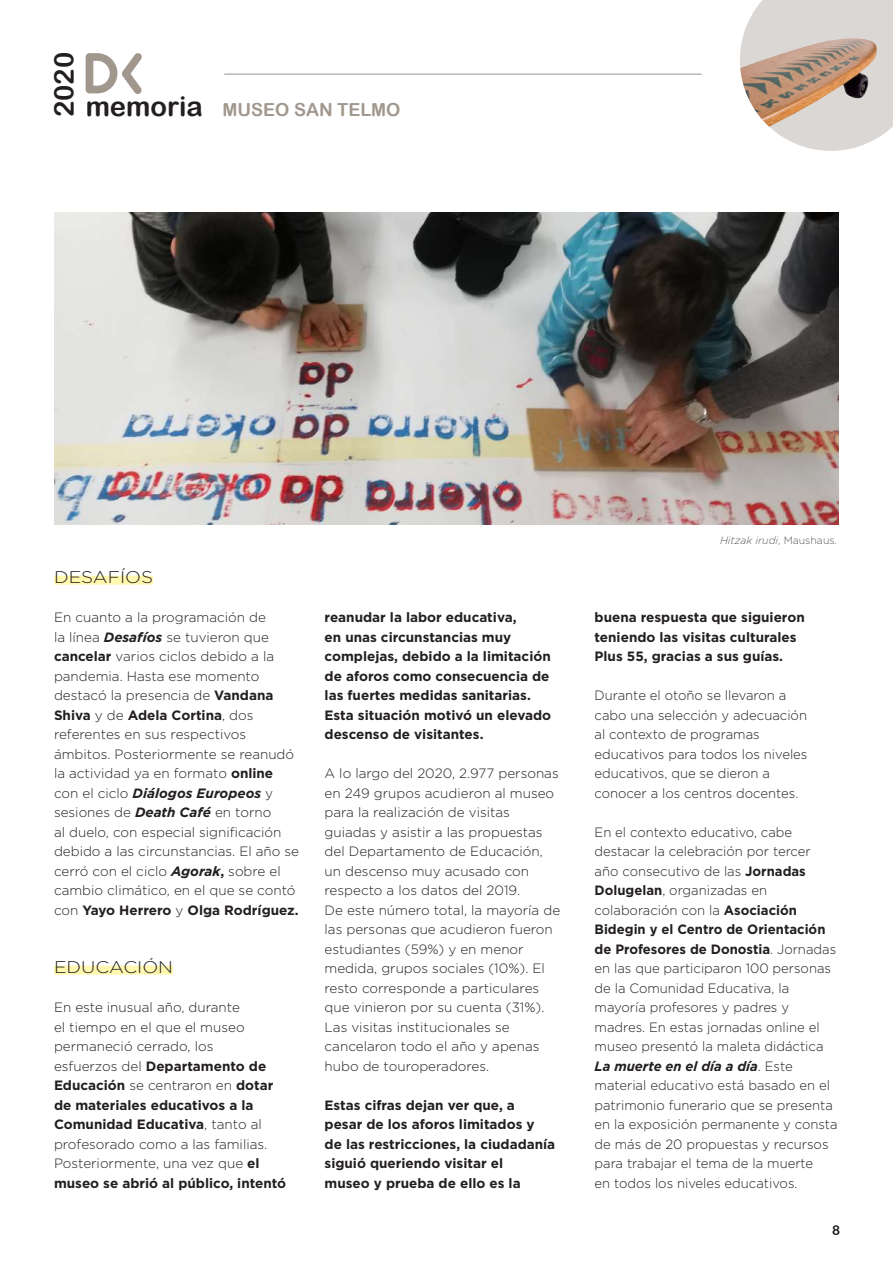
<style>
.page{position:relative;width:893px;height:1263px;background:#fff}
.page>*{position:absolute;margin:0;border:0;box-sizing:border-box;transform-origin:0 0}
.t1{font:27.45px "Arial Rounded MT Bold";color:#231f20}
.t2{font:18px "Arial Rounded MT Bold";color:#a1978d}
.t3{font:300 16.8px "Gotham";color:#231f20;scale:1.11 1}
.t4{font:300 13.5px/19.5px "Gotham";color:#231f20}
.t5{font:700 13.5px/19.5px "Gotham";color:#231f20}
.t6{font:13.5px "Arial Rounded MT Bold";color:#231f20}
.t7{font:italic 300 10.5px "Gotham";color:#57585a}
.s1{font-size:27.45px;color:#231f20}
.s2{font-weight:700;font-style:italic}
.s3{font-weight:700}
.s4{font-style:normal}
</style>
<div class="page">
<svg style="left:745px;top:0;width:148px;height:151px"></svg>
<img style="left:740px;top:29px;width:146px;height:99px">
<svg style="left:86px;top:53px;width:56px;height:41px"></svg>
<hr style="left:224px;top:74px;width:478px;height:1px;background:#939598">
<div style="left:54px;top:576px;width:99px;height:9px;background:#fff8ae"></div>
<div style="left:54px;top:966px;width:119px;height:9px;background:#fff8ae"></div>
<img style="left:54px;top:213px;width:785px;height:312px">
<h1 class="t1" style="left:48px;top:117px;width:67px;rotate:-90deg">2020</h1>
<h2 class="t2" style="left:86px;top:99px;width:316px"><span class="s1">memoria</span> MUSEO SAN TELMO</h2>
<p class="t3" style="left:54px;top:567px;width:91px">DESAFÍOS</p>
<p class="t4" style="left:54px;top:607px;width:247px">En cuanto a la programación de<br>la línea <span class="s2">Desafíos</span> se tuvieron que <span class="s3">cancelar</span> varios ciclos debido a la pandemia. Hasta ese momento destacó la presencia de <span class="s3">Vandana<br>Shiva</span> y de <span class="s3">Adela Cortina</span>, dos referentes en sus respectivos ámbitos. Posteriormente se reanudó la actividad ya en formato <span class="s3">online </span>con el ciclo <span class="s2">Diálogos Europeos</span> y sesiones de <span class="s2">Death Café</span> en torno<br>al duelo, con especial significación debido a las circunstancias. El año se cerró con el ciclo <span class="s2">Agorak</span><span class="s3">,</span> sobre el cambio climático, en el que se contó con <span class="s3">Yayo Herrero</span> y <span class="s3">Olga Rodríguez.</span></p>
<p class="t3" style="left:54px;top:957px;width:109px">EDUCACIÓN</p>
<p class="t4" style="left:54px;top:997px;width:234px">En este inusual año, durante<br>el tiempo en el que el museo permaneció cerrado, los<br>esfuerzos del <span class="s3">Departamento de<br>Educación</span> se centraron en <span class="s3">dotar de materiales educativos a la<br>Comunidad Educativa</span>, tanto al profesorado como a las familias.<br>Posteriormente, una vez que <span class="s3">el museo se abrió al público, intentó</span></p>
<p class="t5" style="left:325px;top:607px;width:228px">reanudar la labor educativa,<br>en unas circunstancias muy complejas, debido a la limitación de aforos como consecuencia de las fuertes medidas sanitarias.<br>Esta situación motivó un elevado descenso de visitantes.</p>
<p class="t4" style="left:325px;top:763px;width:237px">A lo largo del 2020, 2.977 personas en 249 grupos acudieron al museo para la realización de visitas guiadas y asistir a las propuestas del Departamento de Educación, un descenso muy acusado con respecto a los datos del 2019.<br>De este número total, la mayoría de las personas que acudieron fueron estudiantes (59%) y en menor medida, grupos sociales (10%). El resto corresponde a particulares que vinieron por su cuenta (31%).<br>Las visitas institucionales se cancelaron todo el año y apenas hubo de touroperadores.</p>
<p class="t5" style="left:325px;top:1095px;width:232px">Estas cifras dejan ver que, a pesar de los aforos limitados y de las restricciones, la ciudadanía siguió queriendo visitar el<br>museo y prueba de ello es la</p>
<p class="t7" style="left:720px;top:534px;width:119px">Hitzak irudi<span class="s4">, Maushaus.</span></p>
<p class="t5" style="left:595px;top:607px;width:212px">buena respuesta que siguieron teniendo las visitas culturales<br>Plus 55, gracias a sus guías.</p>
<p class="t4" style="left:595px;top:685px;width:214px">Durante el otoño se llevaron a cabo una selección y adecuación al contexto de programas educativos para todos los niveles educativos, que se dieron a conocer a los centros docentes.</p>
<p class="t4" style="left:595px;top:822px;width:245px">En el contexto educativo, cabe destacar la celebración por tercer año consecutivo de las <span class="s3">Jornadas Dolugelan</span>, organizadas en colaboración con la <span class="s3">Asociación Bidegin y el Centro de Orientación de Profesores de Donostia</span>. Jornadas en las que participaron 100 personas de la Comunidad Educativa, la mayoría profesores y padres y madres. En estas jornadas online el museo presentó la maleta didáctica <span class="s2">La muerte en el día a día</span>. Este material educativo está basado en el patrimonio funerario que se presenta en la exposición permanente y consta de más de 20 propuestas y recursos para trabajar el tema de la muerte<br>en todos los niveles educativos.</p>
<p class="t6" style="left:832px;top:1222px;width:10px">8</p>
</div>
